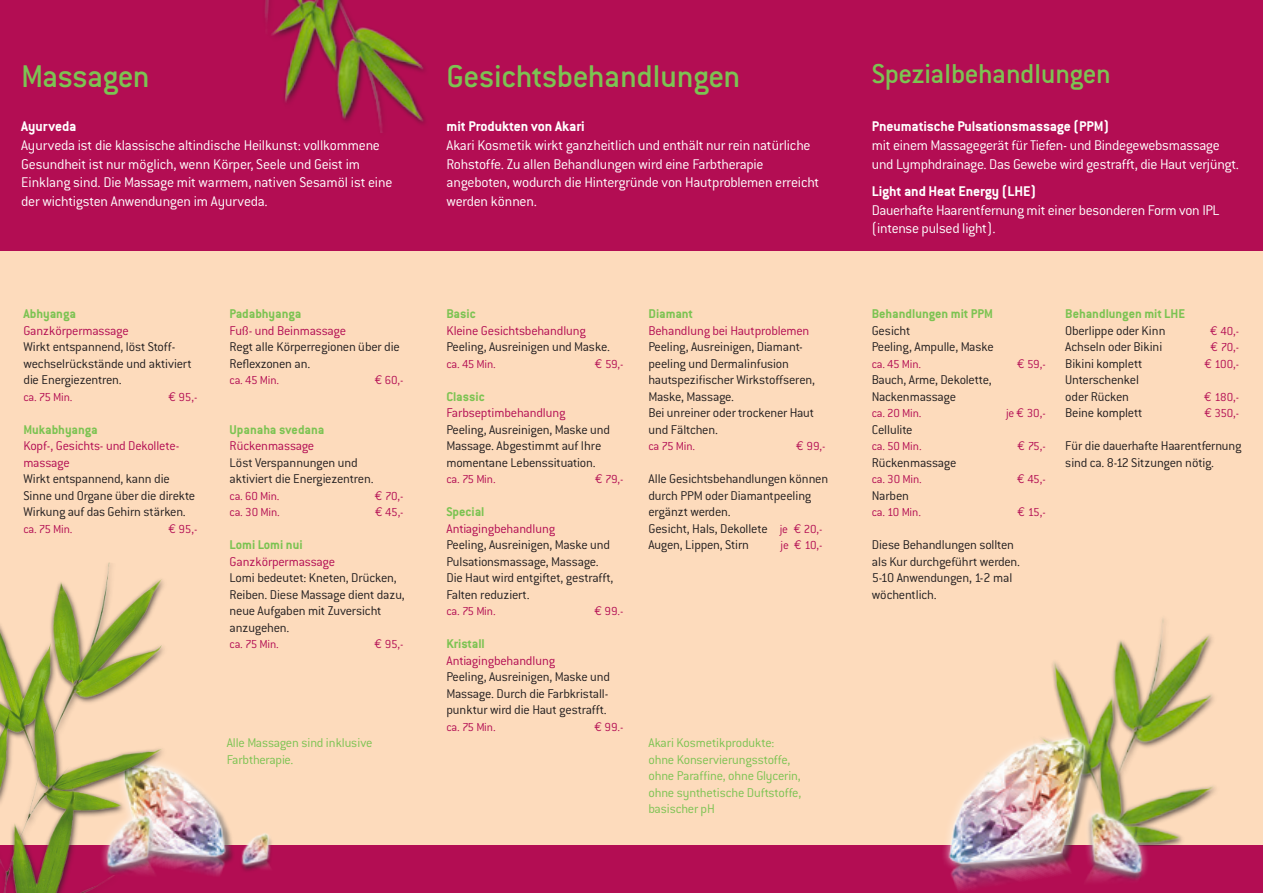
<style>
.page{position:relative;width:1263px;height:893px;background:#fff}
.page>*{position:absolute;margin:0;border:0;box-sizing:border-box;transform-origin:0 0}
.t1{font:500 34.5px "Conduit ITC";letter-spacing:-.015em;color:#7cc352}
.t2{font:500 30px "Conduit ITC";letter-spacing:-.015em;color:#7cc352}
.t3{font:300 15.45px/18.8px "Conduit ITC";letter-spacing:-.015em;color:#fff}
.t4{font:700 15.45px "Conduit ITC";letter-spacing:-.005em;color:#fff}
.t5{font:300 13.95px/16.5px "Conduit ITC";letter-spacing:-.015em;color:#231f20}
.t6{font:300 13.95px/16.5px "Conduit ITC";letter-spacing:-.015em;color:#7cc352}
.t7{font:700 13.95px/16.5px "Conduit ITC";color:#7cc352}
.t8{font:300 13.95px/16.5px "Conduit ITC";letter-spacing:-.015em;color:#b30d53}
.Copy_Preis{font:300 12.75px "Conduit ITC";letter-spacing:-.03em;color:#b30d53}
.s1{font-weight:700}
.s2{color:#b30d53}
.s3{font-family:"Euro Mono";font-weight:400}
.s4{font-weight:700;color:#7cc352}
.s5{font-weight:300;color:#b30d53}
.s6{font-size:12.75px;color:#b30d53}
.s7{font-family:"Euro Mono";font-weight:400;font-size:12.75px;color:#b30d53}
.s8{font-weight:300;color:#231f20}
</style>
<div class="page">
<div style="left:0;top:244px;width:1263px;height:621px;background:#fddbbc"></div>
<div style="left:0;top:0;width:1263px;height:251px;background:#b30d53"></div>
<div style="left:0;top:845px;width:1263px;height:48px;background:#b30d53"></div>
<img style="left:1052px;top:618px;width:164px;height:227px">
<img style="left:954px;top:882px;width:44px;height:9px">
<img style="left:943px;top:722px;width:174px;height:160px">
<img style="left:1068px;top:803px;width:99px;height:79px">
<img style="left:192px;top:869px;width:31px;height:7px">
<img style="left:173px;top:769px;width:57px;height:100px">
<img style="left:173px;top:843px;width:6px;height:26px">
<div style="left:239px;top:834px;width:35px;height:39px;background:#231f20;opacity:.55"></div>
<img style="left:230px;top:833px;width:44px;height:37px">
<img style="left:0;top:562px;width:173px;height:331px">
<img style="left:265px;top:0;width:160px;height:133px">
<p class="t1" style="left:21px;top:57px;width:130px">Massagen</p>
<p class="t1" style="left:446px;top:57px;width:295px">Gesichtsbehandlungen</p>
<p class="t3" style="left:21px;top:117px;width:373px"><span class="s1">Ayurveda<br></span>Ayurveda ist die klassische altindische Heilkunst: vollkommene Gesundheit ist nur möglich, wenn Körper, Seele und Geist im Einklang sind. Die Massage mit warmem, nativen Sesamöl ist eine der wichtigsten Anwendungen im Ayurveda.</p>
<p class="t4" style="left:446px;top:117px;width:140px">mit Produkten von Akari</p>
<p class="t3" style="left:446px;top:136px;width:374px">Akari Kosmetik wirkt ganzheitlich und enthält nur rein natürliche Rohstoffe. Zu allen Behandlungen wird eine Farbtherapie angeboten, wodurch die Hintergründe von Hautproblemen erreicht werden können.</p>
<p class="t7" style="left:23px;top:305px;width:54px">Abhyanga</p>
<p class="t5" style="left:23px;top:322px;width:170px"><span class="s2">Ganzkörpermassage<br></span>Wirkt entspannend, löst Stoff&shy;wechselrückstände und aktiviert die Energiezentren.</p>
<p class="Copy_Preis" style="left:23px;top:390px;width:51px">ca. 75 Min.</p>
<p class="Copy_Preis" style="left:168px;top:390px;width:30px"><span class="s3">E</span> 95,-</p>
<p class="t8" style="left:23px;top:421px;width:157px"><span class="s4">Mukabhyanga<br></span>Kopf-, Gesichts- und Dekollete&shy;massage</p>
<p class="t5" style="left:23px;top:470px;width:173px">Wirkt entspannend, kann die<br>Sinne und Organe über die direkte<br>Wirkung auf das Gehirn stärken.</p>
<p class="Copy_Preis" style="left:23px;top:522px;width:51px">ca. 75 Min.</p>
<p class="Copy_Preis" style="left:168px;top:522px;width:30px"><span class="s3">E</span> 95,-</p>
<p class="t5" style="left:230px;top:305px;width:172px"><span class="s4">Padabhyanga<br></span><span class="s2">Fuß- und Beinmassage<br></span>Regt alle Körperregionen über die<br>Reflexzonen an.</p>
<p class="Copy_Preis" style="left:230px;top:373px;width:51px">ca. 45 Min.</p>
<p class="Copy_Preis" style="left:375px;top:373px;width:30px"><span class="s3">E</span> 60,-</p>
<p class="t7" style="left:230px;top:421px;width:96px">Upanaha svedana<br><span class="s5">Rückenmassage</span></p>
<p class="t5" style="left:230px;top:454px;width:145px">Löst Verspannungen und aktiviert die Energiezentren.</p>
<p class="Copy_Preis" style="left:230px;top:489px;width:51px">ca. 60 Min.</p>
<p class="Copy_Preis" style="left:375px;top:489px;width:30px"><span class="s3">E</span> 70,-</p>
<p class="Copy_Preis" style="left:230px;top:505px;width:52px">ca. 30 Min.</p>
<p class="Copy_Preis" style="left:375px;top:505px;width:30px"><span class="s3">E</span> 45,-</p>
<p class="t7" style="left:230px;top:536px;width:74px">Lomi Lomi nui</p>
<p class="t5" style="left:230px;top:553px;width:177px"><span class="s2">Ganzkörpermassage<br></span>Lomi bedeutet: Kneten, Drücken,<br>Reiben. Diese Massage dient dazu, neue Aufgaben mit Zuversicht anzugehen.</p>
<p class="Copy_Preis" style="left:230px;top:637px;width:51px">ca. 75 Min.</p>
<p class="Copy_Preis" style="left:375px;top:637px;width:30px"><span class="s3">E</span> 95,-</p>
<p class="t7" style="left:446px;top:305px;width:31px">Basic</p>
<p class="t5" style="left:446px;top:322px;width:165px"><span class="s2">Kleine Gesichtsbehandlung<br></span>Peeling, Ausreinigen und Maske.</p>
<p class="Copy_Preis" style="left:446px;top:357px;width:51px">ca. 45 Min.</p>
<p class="Copy_Preis" style="left:595px;top:357px;width:30px"><span class="s3">E</span> 59,-</p>
<p class="t7" style="left:446px;top:388px;width:40px">Classic</p>
<p class="t5" style="left:446px;top:404px;width:165px"><span class="s2">Farbseptimbehandlung<br></span>Peeling, Ausreinigen, Maske und<br>Massage. Abgestimmt auf Ihre momentane Lebenssituation.</p>
<p class="Copy_Preis" style="left:446px;top:472px;width:51px">ca. 75 Min.</p>
<p class="Copy_Preis" style="left:595px;top:472px;width:30px"><span class="s3">E</span> 79,-</p>
<p class="t7" style="left:446px;top:503px;width:39px">Special</p>
<p class="t8" style="left:446px;top:520px;width:110px">Antiagingbehandlung</p>
<p class="t5" style="left:446px;top:536px;width:168px">Peeling, Ausreinigen, Maske und<br>Pulsationsmassage, Massage.<br>Die Haut wird entgiftet, gestrafft,<br>Falten reduziert.</p>
<p class="Copy_Preis" style="left:446px;top:604px;width:51px">ca. 75 Min.</p>
<p class="Copy_Preis" style="left:594px;top:604px;width:31px"><span class="s3">E</span> 99.-</p>
<p class="t7" style="left:446px;top:635px;width:40px">Kristall</p>
<p class="t5" style="left:446px;top:652px;width:165px"><span class="s2">Antiagingbehandlung<br></span>Peeling, Ausreinigen, Maske und<br>Massage. Durch die Farbkristall&shy;punktur wird die Haut gestrafft.</p>
<p class="Copy_Preis" style="left:446px;top:720px;width:51px">ca. 75 Min.</p>
<p class="Copy_Preis" style="left:594px;top:720px;width:31px"><span class="s3">E</span> 99.-</p>
<p class="t8" style="left:648px;top:305px;width:162px"><span class="s4">Diamant<br></span>Behandlung bei Hautproblemen</p>
<p class="t5" style="left:648px;top:338px;width:168px">Peeling, Ausreinigen, Diamant&shy;peeling und Dermalinfusion hautspezifischer Wirkstoffseren,<br>Maske, Massage.</p>
<p class="t5" style="left:648px;top:404px;width:167px">Bei unreiner oder trockener Haut und Fältchen.</p>
<p class="Copy_Preis" style="left:648px;top:439px;width:48px">ca 75 Min.</p>
<p class="Copy_Preis" style="left:796px;top:439px;width:31px"><span class="s3">E</span> 99,-</p>
<p class="t5" style="left:648px;top:470px;width:181px">Alle Gesichtsbehandlungen können durch PPM oder Diamantpeeling ergänzt werden.</p>
<p class="t5" style="left:648px;top:520px;width:176px">Gesicht, Hals, Dekollete <span class="s6">je</span> <span class="s7">E</span> <span class="s6">20,-</span></p>
<p class="t5" style="left:648px;top:536px;width:102px">Augen, Lippen, Stirn</p>
<p class="Copy_Preis" style="left:781px;top:538px;width:43px">je <span class="s3">E</span> 10,-</p>
<p class="t6" style="left:227px;top:735px;width:147px">Alle Massagen sind inklusive<br>Farbtherapie.</p>
<p class="t6" style="left:648px;top:735px;width:128px">Akari Kosmetikprodukte:</p>
<p class="t6" style="left:648px;top:751px;width:154px">ohne Konservierungsstoffe, ohne Paraffine, ohne Glycerin, ohne synthetische Duftstoffe, basischer pH</p>
<p class="t2" style="left:872px;top:57px;width:240px">Spezialbehandlungen</p>
<p class="t3" style="left:872px;top:117px;width:369px"><span class="s1">Pneumatische Pulsationsmassage (PPM)<br></span>mit einem Massagegerät für Tiefen- und Bindegewebsmassage und Lymphdrainage. Das Gewebe wird gestrafft, die Haut verjüngt.</p>
<p class="t4" style="left:872px;top:182px;width:166px">Light and Heat Energy (LHE)</p>
<p class="t3" style="left:872px;top:201px;width:349px">Dauerhafte Haarentfernung mit einer besonderen Form von IPL (intense pulsed light).</p>
<p class="t7" style="left:872px;top:305px;width:123px">Behandlungen mit PPM</p>
<p class="t5" style="left:872px;top:322px;width:124px">Gesicht<br>Peeling, Ampulle, Maske</p>
<p class="Copy_Preis" style="left:872px;top:357px;width:51px">ca. 45 Min.</p>
<p class="Copy_Preis" style="left:1017px;top:357px;width:30px"><span class="s3">E</span> 59,-</p>
<p class="t5" style="left:872px;top:371px;width:122px">Bauch, Arme, Dekolette,<br>Nackenmassage</p>
<p class="Copy_Preis" style="left:872px;top:406px;width:51px">ca. 20 Min.</p>
<p class="Copy_Preis" style="left:1006px;top:406px;width:41px">je <span class="s3">E</span> 30,-</p>
<p class="t5" style="left:872px;top:421px;width:42px">Cellulite</p>
<p class="Copy_Preis" style="left:872px;top:439px;width:51px">ca. 50 Min.</p>
<p class="Copy_Preis" style="left:1017px;top:439px;width:30px"><span class="s3">E</span> 75,-</p>
<p class="t5" style="left:872px;top:454px;width:86px">Rückenmassage</p>
<p class="Copy_Preis" style="left:872px;top:472px;width:52px">ca. 30 Min.</p>
<p class="Copy_Preis" style="left:1017px;top:472px;width:30px"><span class="s3">E</span> 45,-</p>
<p class="t5" style="left:872px;top:487px;width:39px">Narben</p>
<p class="Copy_Preis" style="left:872px;top:505px;width:51px">ca. 10 Min.</p>
<p class="Copy_Preis" style="left:1017px;top:505px;width:30px"><span class="s3">E</span> 15,-</p>
<p class="t5" style="left:872px;top:536px;width:150px">Diese Behandlungen sollten als Kur durchgeführt werden.</p>
<p class="t5" style="left:872px;top:569px;width:142px">5-10 Anwendungen, 1-2 mal wöchentlich.</p>
<p class="t7" style="left:1065px;top:305px;width:121px">Behandlungen mit LHE<br><span class="s8">Oberlippe oder Kinn</span></p>
<p class="Copy_Preis" style="left:1210px;top:324px;width:31px"><span class="s3">E</span> 40,-</p>
<p class="t5" style="left:1065px;top:338px;width:99px">Achseln oder Bikini</p>
<p class="Copy_Preis" style="left:1210px;top:340px;width:30px"><span class="s3">E</span> 70,-</p>
<p class="t5" style="left:1065px;top:355px;width:79px">Bikini komplett</p>
<p class="Copy_Preis" style="left:1204px;top:357px;width:36px"><span class="s3">E</span> 100,-</p>
<p class="t5" style="left:1065px;top:371px;width:75px">Unterschenkel</p>
<p class="t5" style="left:1065px;top:388px;width:65px">oder Rücken</p>
<p class="Copy_Preis" style="left:1204px;top:390px;width:36px"><span class="s3">E</span> 180,-</p>
<p class="t5" style="left:1065px;top:404px;width:79px">Beine komplett</p>
<p class="Copy_Preis" style="left:1204px;top:406px;width:36px"><span class="s3">E</span> 350,-</p>
<p class="t5" style="left:1065px;top:437px;width:178px">Für die dauerhafte Haarentfernung sind ca. 8-12 Sitzungen nötig.</p>
</div>
